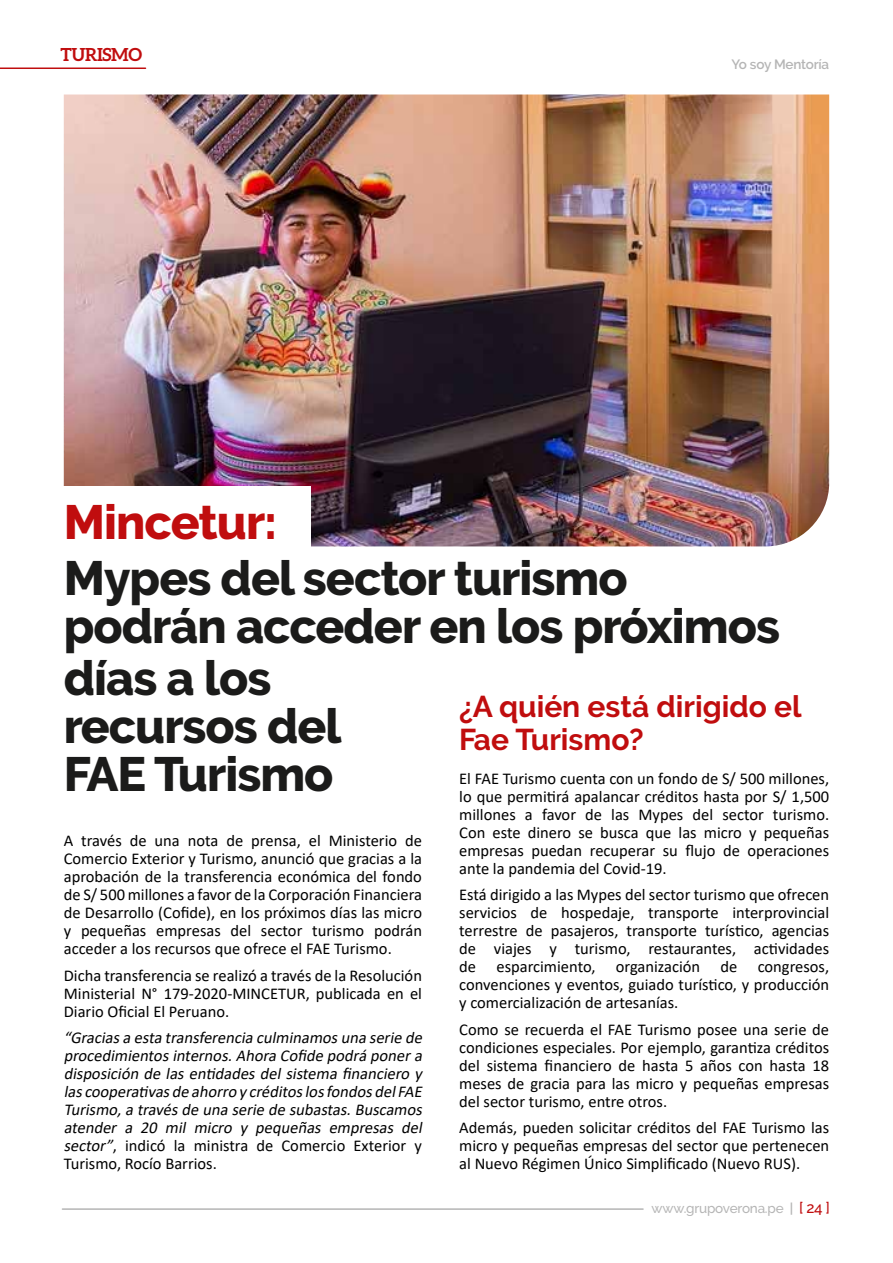
<style>
.page{position:relative;width:893px;height:1263px;background:#fff}
.page>*{position:absolute;margin:0;border:0;box-sizing:border-box;transform-origin:0 0}
.t1{font:800 48px/48px "Raleway";letter-spacing:-.02em;color:#1b1b1a}
.t2{font:800 48px "Raleway";letter-spacing:-.02em;color:#c00d0e}
.t3{font:700 30px/33px "Raleway";color:#c00d0e}
.t4{font:700 18px "Aleo";letter-spacing:-.02em;color:#c00d0e}
.t5{font:16.5px/18px "Calibri";color:#000;text-align:justify}
.t6{font:italic 16.5px/18px "Calibri";color:#000}
.t7{font:500 13.5px "Raleway";letter-spacing:-.015em;color:#b5b5b5}
.t8{font:600 13.5px "Raleway";letter-spacing:-.02em;color:#b5b5b5}
.s1{font-style:normal}
.s2{font-weight:600}
.s3{font-size:15.15px;color:#c00d0e}
</style>
<div class="page">
<hr style="left:0;top:68px;width:146px;height:1px;background:#c00d0e">
<hr style="left:62px;top:1208px;width:581px;height:2px;background:#b5b5b5">
<img style="left:64px;top:95px;width:765px;height:451px">
<div style="left:45px;top:486px;width:265px;height:86px;background:#fff"></div>
<p class="t4" style="left:60px;top:44px;width:83px">TURISMO</p>
<p class="t8" style="left:731px;top:56px;width:99px">Yo soy Mentoría</p>
<h1 class="t2" style="left:64px;top:494px;width:215px">Mincetur:</h1>
<h1 class="t1" style="left:64px;top:554px;width:718px">Mypes del sector turismo podrán acceder en los próximos</h1>
<h1 class="t1" style="left:64px;top:655px;width:279px">días a los recursos del<br>FAE Turismo</h1>
<p class="t5" style="left:64px;top:831px;width:360px">A través de una nota de prensa, el Ministerio de Comercio Exterior y Turismo, anunció que gracias a la aprobación de la transferencia económica del fondo de S/ 500 millones a favor de la Corporación Financiera de Desarrollo (Cofide), en los próximos días las micro y pequeñas empresas del sector turismo podrán acceder a los recursos que ofrece el FAE Turismo.</p>
<p class="t5" style="left:64px;top:966px;width:360px">Dicha transferencia se realizó a través de la Resolución Ministerial N° 179-2020-MINCETUR, publicada en el Diario Oficial El Peruano.</p>
<p class="t6" style="left:64px;top:1028px;width:364px">“Graciasa esta transferencia culminamosuna serie de procedimientosinternos.Ahora Cofide podrá ponera disposición de las entidades del sistema financiero y lascooperativasde ahorro y créditoslosfondosdelFAE Turismo,a travésde una serie de subastas.Buscamos atender a 20 mil micro y pequeñas empresas del sector”<span class="s1">, indicó la ministra de Comercio Exterior y Turismo, Rocío Barrios.</span></p>
<h2 class="t3" style="left:459px;top:690px;width:344px">¿A quién está dirigido el<br>Fae Turismo?</h2>
<p class="t5" style="left:459px;top:769px;width:371px">El FAE Turismo cuenta con un fondo de S/ 500 millones, lo que permitirá apalancar créditos hasta por S/ 1,500 millones a favor de las Mypes del sector turismo.<br>Con este dinero se busca que las micro y pequeñas empresas puedan recuperar su flujo de operaciones ante la pandemia del Covid-19.</p>
<p class="t5" style="left:459px;top:885px;width:371px">Está dirigido a las Mypes del sector turismo que ofrecen servicios de hospedaje, transporte interprovincial terrestre de pasajeros, transporte turístico, agencias de viajes y turismo, restaurantes, actividades de esparcimiento, organización de congresos, convenciones y eventos, guiado turístico, y producción y comercialización de artesanías.</p>
<p class="t5" style="left:459px;top:1020px;width:371px">Como se recuerda el FAE Turismo posee una serie de condiciones especiales. Por ejemplo, garantiza créditos del sistema financiero de hasta 5 años con hasta 18 meses de gracia para las micro y pequeñas empresas del sector turismo, entre otros.</p>
<p class="t5" style="left:459px;top:1118px;width:371px">Además, pueden solicitar créditos del FAE Turismo las micro y pequeñas empresas del sector que pertenecen al Nuevo Régimen Único Simplificado (Nuevo RUS).</p>
<p class="t7" style="left:652px;top:1201px;width:180px">www.grupoverona.pe <span class="s2">|</span> <span class="s3">[ 24 ]</span></p>
</div>
